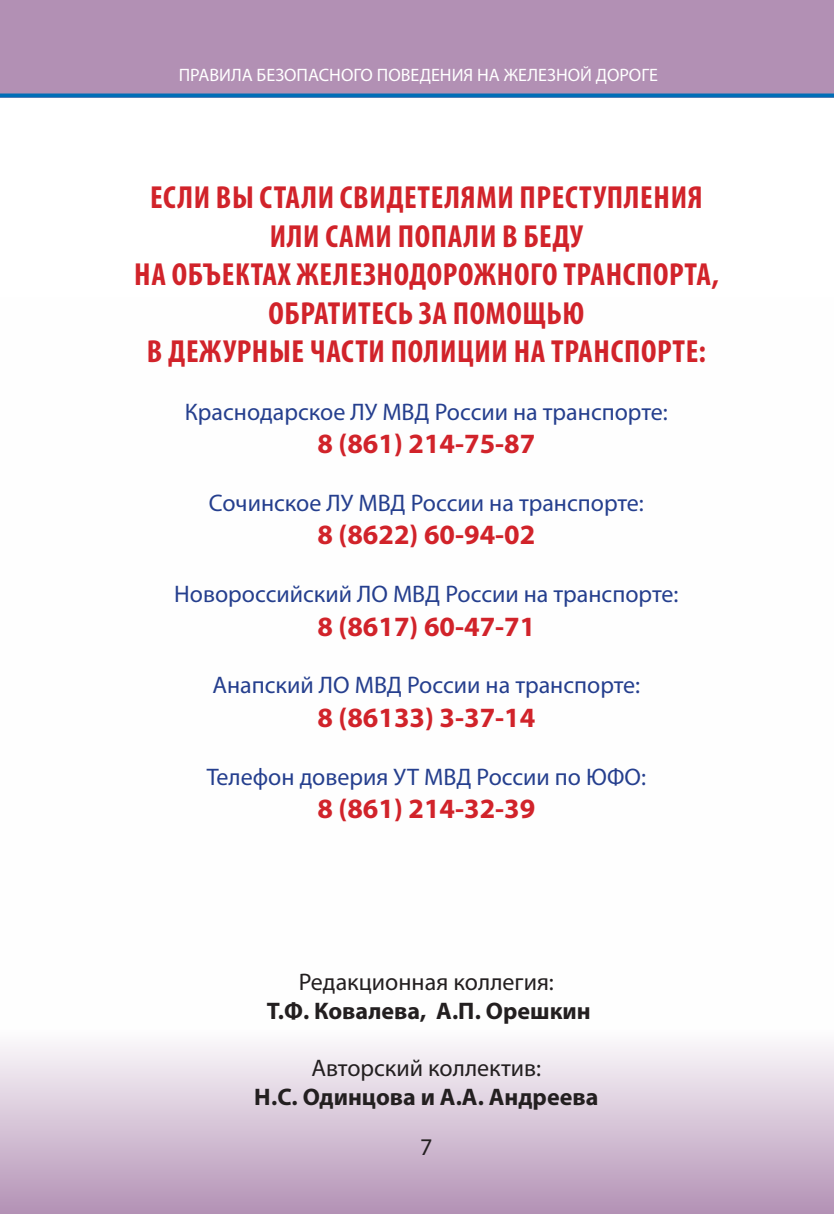
<style>
.page{position:relative;width:834px;height:1214px;background:#fff}
.page>*{position:absolute;margin:0;border:0;box-sizing:border-box;transform-origin:0 0}
.t1{font:700 condensed 32px/38.4px "Myriad Pro";letter-spacing:.02em;color:#d1232a;text-align:center}
.t2{font:700 28px "Myriad Pro";color:#d1232a}
.t3{font:24px "Myriad Pro";color:#253f8e}
.t4{font:700 24px "Myriad Pro";color:#231f20}
.t5{font:24px "Myriad Pro";color:#231f20}
.t6{font:18px "Myriad Pro";color:#fff}
</style>
<div class="page">
<svg style="left:0;top:1044px;width:833px;height:169px;background:#d5c3d6"></svg>
<div style="left:0;top:0;width:833px;height:98px;background:#b290b4"></div>
<svg style="left:0;top:93px;width:833px;height:4px;background:#1672b6"></svg>
<p class="t6" style="left:179px;top:64px;width:480px">ПРАВИЛА БЕЗОПАСНОГО ПОВЕДЕНИЯ НА ЖЕЛЕЗНОЙ ДОРОГЕ</p>
<h1 class="t1" style="left:134px;top:178px;width:586px">ЕСЛИ ВЫ СТАЛИ СВИДЕТЕЛЯМИ ПРЕСТУПЛЕНИЯ ИЛИ САМИ ПОПАЛИ В БЕДУ<br>НА ОБЪЕКТАХ ЖЕЛЕЗНОДОРОЖНОГО ТРАНСПОРТА, ОБРАТИТЕСЬ ЗА ПОМОЩЬЮ<br>В ДЕЖУРНЫЕ ЧАСТИ ПОЛИЦИИ НА ТРАНСПОРТЕ:</h1>
<p class="t3" style="left:185px;top:396px;width:484px">Краснодарское ЛУ МВД России на транспорте:</p>
<p class="t2" style="left:317px;top:425px;width:219px">8 (861) 214-75-87</p>
<p class="t3" style="left:209px;top:488px;width:436px">Сочинское ЛУ МВД России на транспорте:</p>
<p class="t2" style="left:317px;top:516px;width:219px">8 (8622) 60-94-02</p>
<p class="t3" style="left:174px;top:579px;width:505px">Новороссийский ЛО МВД России на транспорте:</p>
<p class="t2" style="left:317px;top:608px;width:219px">8 (8617) 60-47-71</p>
<p class="t3" style="left:212px;top:670px;width:429px">Анапский ЛО МВД России на транспорте:</p>
<p class="t2" style="left:317px;top:699px;width:219px">8 (86133) 3-37-14</p>
<p class="t3" style="left:207px;top:761px;width:441px">Телефон доверия УТ МВД России по ЮФО:</p>
<p class="t2" style="left:317px;top:790px;width:219px">8 (861) 214-32-39</p>
<p class="t5" style="left:299px;top:966px;width:256px">Редакционная коллегия:</p>
<p class="t4" style="left:267px;top:994px;width:325px">Т.Ф. Ковалева, А.П. Орешкин</p>
<p class="t5" style="left:311px;top:1053px;width:231px">Авторский коллектив:</p>
<p class="t4" style="left:254px;top:1081px;width:345px">Н.С. Одинцова и А.А. Андреева</p>
<p class="t5" style="left:420px;top:1132px;width:14px">7</p>
</div>
